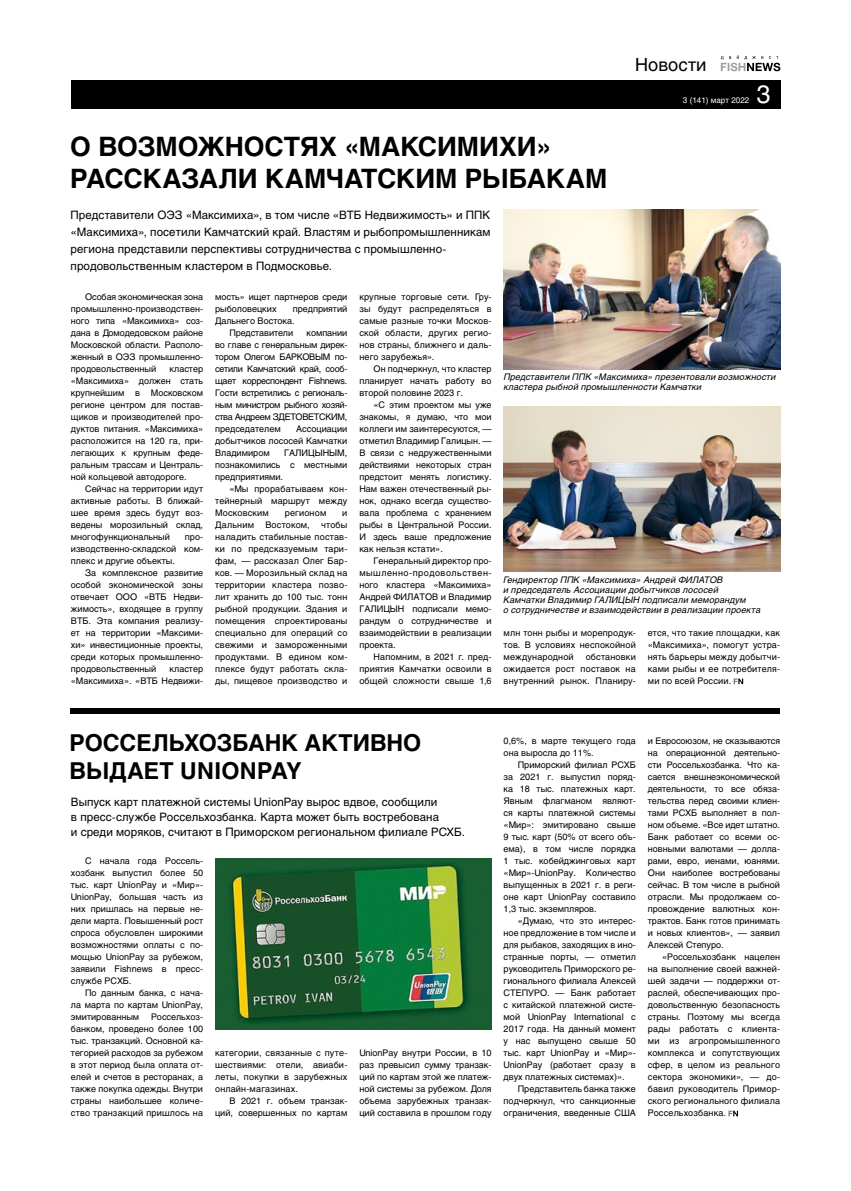
<style>
.page{position:relative;width:851px;height:1191px;background:#fff}
.page>*{position:absolute;margin:0;border:0;box-sizing:border-box;transform-origin:0 0}
.t1{font:700 26.5px/32.1px "Helios C";letter-spacing:-.005em;color:#000}
.t2{font:25px "Helios C";color:#fff}
.t3{font:700 23.1px/28px "Helios C";color:#000}
.t4{font:18px "Helios C";letter-spacing:.005em;color:#000}
.t5{font:11.5px/17px "Helios C";letter-spacing:.005em;color:#000}
.t6{font:9px/12px "Helios C";color:#000;text-align:justify}
.t7{font:italic 9px/10px "Helios C";letter-spacing:.015em;color:#000}
.t8{font:8px "Helios C";color:#fff}
</style>
<div class="page">
<svg style="left:733px;top:678px;width:10px;height:6px"></svg>
<div style="left:71px;top:80px;width:709px;height:28px;background:#000"></div>
<svg style="left:720px;top:55px;width:60px;height:16px"></svg>
<div style="left:71px;top:708px;width:709px;height:5px;background:#000"></div>
<img style="left:503px;top:209px;width:277px;height:160px">
<img style="left:503px;top:406px;width:277px;height:165px">
<svg style="left:728px;top:1110px;width:10px;height:6px"></svg>
<img style="left:215px;top:858px;width:276px;height:171px">
<h1 class="t1" style="left:70px;top:131px;width:538px">О ВОЗМОЖНОСТЯХ «МАКСИМИХИ»<br>РАССКАЗАЛИ КАМЧАТСКИМ РЫБАКАМ</h1>
<p class="t5" style="left:71px;top:207px;width:421px">Представители ОЭЗ «Максимиха», в том числе «ВТБ Недвижимость» и ППК «Максимиха», посетили Камчатский край. Властям и рыбопромышленникам региона представили перспективы сотрудничества с промышленно&shy;продовольственным кластером в Подмосковье.</p>
<h3 class="t4" style="left:635px;top:54px;width:73px">Новости</h3>
<p class="t8" style="left:683px;top:95px;width:68px">3 (141) март 2022</p>
<h2 class="t2" style="left:756px;top:79px;width:16px">3</h2>
<p class="t6" style="left:71px;top:291px;width:134px;text-indent:14px">Особая экономическая зона промышленно-производствен&shy;ного типа «Максимиха» соз&shy;дана в Домодедовском районе Московской области. Располо&shy;женный в ОЭЗ промышленно&shy;продовольственный</p>
<p class="t6" style="left:71px;top:363px;width:134px;text-indent:99px">кластер «Максимиха» должен стать крупнейшим в Московском регионе центром для постав&shy;щиков и производителей про&shy;дуктов питания. «Максимиха» расположится на 120 га, при&shy;легающих к крупным феде&shy;ральным трассам и Централь&shy;ной кольцевой автодороге.</p>
<p class="t6" style="left:71px;top:483px;width:134px;text-indent:14px">Сейчас на территории идут активные работы. В ближай&shy;шее время здесь будут воз&shy;ведены морозильный склад, многофункциональный</p>
<p class="t6" style="left:71px;top:531px;width:134px;text-indent:114px">про&shy;изводственно-складской ком&shy;плекс и другие объекты.</p>
<p class="t6" style="left:71px;top:567px;width:134px;text-indent:14px">За комплексное развитие особой экономической зоны отвечает ООО «ВТБ Недви&shy;жимость», входящее в группу ВТБ. Эта компания реализу&shy;ет на территории «Максими&shy;хи» инвестиционные проекты, среди которых промышленно&shy;продовольственный</p>
<p class="t6" style="left:71px;top:663px;width:134px;text-align:right">кластер<br>«Максимиха». «ВТБ Недвижи-</p>
<p class="t6" style="left:215px;top:291px;width:134px">мость» ищет партнеров среди рыболовецких</p>
<p class="t6" style="left:293px;top:303px;width:56px">предприятий</p>
<p class="t6" style="left:215px;top:315px;width:81px">Дальнего Востока.</p>
<p class="t6" style="left:229px;top:327px;width:65px">Представители</p>
<p class="t6" style="left:215px;top:327px;width:134px;text-indent:91px">компании во главе с генеральным дирек&shy;тором Олегом БАРКОВЫМ по&shy;сетили Камчатский край, сооб&shy;щает корреспондент Fishnews.<br>Гости встретились с региональ&shy;ным министром рыбного хозяй&shy;ства Андреем ЗДЕТОВЕТСКИМ, председателем</p>
<p class="t6" style="left:215px;top:423px;width:134px;text-indent:81px">Ассоциации добытчиков лососей Камчатки Владимиром</p>
<p class="t6" style="left:215px;top:447px;width:134px;text-indent:69px">ГАЛИЦЫНЫМ, познакомились с местными предприятиями.</p>
<p class="t6" style="left:215px;top:483px;width:134px;text-indent:14px">«Мы прорабатываем кон&shy;тейнерный маршрут между Московским</p>
<p class="t6" style="left:285px;top:507px;width:43px">регионом</p>
<p class="t6" style="left:342px;top:507px;width:7px">и</p>
<p class="t6" style="left:215px;top:519px;width:134px;text-indent:106px">чтобы наладить стабильные постав&shy;ки по предсказуемым тари&shy;фам, — рассказал Олег Бар&shy;ков. — Морозильный склад на территории кластера позво&shy;лит хранить до 100 тыс. тонн рыбной продукции. Здания и помещения спроектированы специально для операций со свежими и замороженными продуктами. В едином ком&shy;плексе будут работать скла&shy;ды, пищевое производство и</p>
<p class="t6" style="left:215px;top:519px;width:40px">Дальним</p>
<p class="t6" style="left:265px;top:519px;width:46px">Востоком,</p>
<p class="t6" style="left:359px;top:291px;width:134px">крупные торговые сети. Гру&shy;зы будут распределяться в самые разные точки Москов&shy;ской области, других регио&shy;нов страны, ближнего и даль&shy;него зарубежья».</p>
<p class="t6" style="left:359px;top:363px;width:134px;text-indent:14px">Он подчеркнул, что кластер планирует начать работу во второй половине 2023 г.</p>
<p class="t6" style="left:359px;top:399px;width:134px;text-indent:14px">«С этим проектом мы уже знакомы, я думаю, что мои коллеги им заинтересуются, — отметил Владимир Галицын. — В связи с недружественными действиями некоторых стран предстоит менять логистику.<br>Нам важен отечественный ры&shy;нок, однако всегда существо&shy;вала проблема с хранением рыбы в Центральной России.<br>И здесь ваше предложение как нельзя кстати».</p>
<p class="t6" style="left:359px;top:554px;width:134px;text-indent:14px">Генеральный директор про&shy;мышленно-продовольствен&shy;ного кластера «Максимиха» Андрей ФИЛАТОВ и Владимир ГАЛИЦЫН подписали мемо&shy;рандум о сотрудничестве и взаимодействии в реализации проекта.</p>
<p class="t6" style="left:359px;top:650px;width:134px;text-indent:14px">Напомним, в 2021 г. пред&shy;приятия Камчатки освоили в общей сложности свыше 1,6</p>
<p class="t7" style="left:503px;top:372px;width:273px">Представители ППК «Максимиха» презентовали возможности кластера рыбной промышленности Камчатки</p>
<p class="t7" style="left:503px;top:574px;width:258px">Гендиректор ППК «Максимиха» Андрей ФИЛАТОВ<br>и председатель Ассоциации добытчиков лососей Камчатки Владимир ГАЛИЦЫН подписали меморандум<br>о сотрудничестве и взаимодействии в реализации проекта</p>
<p class="t6" style="left:503px;top:626px;width:134px">млн тонн рыбы и морепродук&shy;тов. В условиях неспокойной международной</p>
<p class="t6" style="left:503px;top:650px;width:134px;text-indent:82px">обстановки ожидается рост поставок на внутренний рынок. Планиру-</p>
<p class="t6" style="left:647px;top:626px;width:134px">ется, что такие площадки, как «Максимиха», помогут устра&shy;нять барьеры между добытчи&shy;ками рыбы и ее потребителя&shy;ми по всей России.</p>
<h3 class="t3" style="left:69px;top:729px;width:353px">РОССЕЛЬХОЗБАНК АКТИВНО<br>ВЫДАЕТ UNIONPAY</h3>
<p class="t5" style="left:71px;top:794px;width:395px;line-height:15px">Выпуск карт платежной системы UnionPay вырос вдвое, сообщили<br>в пресс-службе Россельхозбанка. Карта может быть востребована<br>и среди моряков, считают в Приморском региональном филиале РСХБ.</p>
<p class="t6" style="left:71px;top:855px;width:134px;text-indent:14px">С начала года Россель&shy;хозбанк выпустил более 50 тыс. карт UnionPay и «Мир»- UnionPay, большая часть из них пришлась на первые не&shy;дели марта. Повышенный рост спроса обусловлен широкими возможностями оплаты с по&shy;мощью UnionPay за рубежом, заявили Fishnews в пресс&shy;службе РСХБ.</p>
<p class="t6" style="left:71px;top:987px;width:134px;text-indent:14px">По данным банка, с нача&shy;ла марта по картам UnionPay, эмитированным</p>
<p class="t6" style="left:71px;top:1011px;width:134px;text-indent:80px">Россельхоз&shy;банком, проведено более 100 тыс. транзакций. Основной ка&shy;тегорией расходов за рубежом в этот период была оплата от&shy;елей и счетов в ресторанах, а также покупка одежды. Внутри страны наибольшее количе&shy;ство транзакций пришлось на</p>
<p class="t6" style="left:215px;top:1047px;width:134px">категории, связанные с путе&shy;шествиями: отели, авиаби&shy;леты, покупки в зарубежных онлайн-магазинах.</p>
<p class="t6" style="left:215px;top:1095px;width:134px;text-align:right">В 2021 г. объем транзак&shy;ций, совершенных по картам</p>
<p class="t6" style="left:359px;top:1047px;width:134px">UnionPay внутри России, в 10 раз превысил сумму транзак&shy;ций по картам этой же платеж&shy;ной системы за рубежом. Доля объема зарубежных транзак&shy;ций составила в прошлом году</p>
<p class="t6" style="left:503px;top:735px;width:134px">0,6%, в марте текущего года она выросла до 11%.</p>
<p class="t6" style="left:503px;top:759px;width:134px;text-indent:14px">Приморский филиал РСХБ за 2021 г. выпустил поряд&shy;ка 18 тыс. платежных карт.<br>Явным флагманом являют&shy;ся карты платежной системы «Мир»: эмитировано свыше 9 тыс. карт (50% от всего объ&shy;ема), в том числе порядка 1 тыс. кобейджинговых карт «Мир»-UnionPay. Количество выпущенных в 2021 г. в реги&shy;оне карт UnionPay составило 1,3 тыс. экземпляров.</p>
<p class="t6" style="left:503px;top:915px;width:134px;text-indent:14px">«Думаю, что это интерес&shy;ное предложение в том числе и для рыбаков, заходящих в ино&shy;странные порты, — отметил руководитель Приморского ре&shy;гионального филиала Алексей СТЕПУРО. — Банк работает с китайской платежной систе&shy;мой UnionPay International с 2017 года. На данный момент у нас выпущено свыше 50 тыс. карт UnionPay и «Мир»- UnionPay (работает сразу в двух платежных системах)».</p>
<p class="t6" style="left:503px;top:1083px;width:134px;text-indent:14px">Представитель банка также подчеркнул, что санкционные ограничения, введенные США</p>
<p class="t6" style="left:647px;top:735px;width:134px">и Евросоюзом, не сказываются на операционной деятельно&shy;сти Россельхозбанка. Что ка&shy;сается внешнеэкономической деятельности, то все обяза&shy;тельства перед своими клиен&shy;тами РСХБ выполняет в пол&shy;ном объеме. «Все идет штатно.<br>Банк работает со всеми ос&shy;новными валютами — долла&shy;рами, евро, иенами, юанями.<br>Они наиболее востребованы сейчас. В том числе в рыбной отрасли. Мы продолжаем со&shy;провождение валютных кон&shy;трактов. Банк готов принимать и новых клиентов», — заявил Алексей Степуро.</p>
<p class="t6" style="left:647px;top:951px;width:134px;text-indent:14px">«Россельхозбанк нацелен на выполнение своей важней&shy;шей задачи — поддержки от&shy;раслей, обеспечивающих про&shy;довольственную безопасность страны. Поэтому мы всегда рады работать с клиента&shy;ми из агропромышленного комплекса и сопутствующих сфер, в целом из реального сектора экономики», — до&shy;бавил руководитель Примор&shy;ского регионального филиала Россельхозбанка.</p>
</div>
